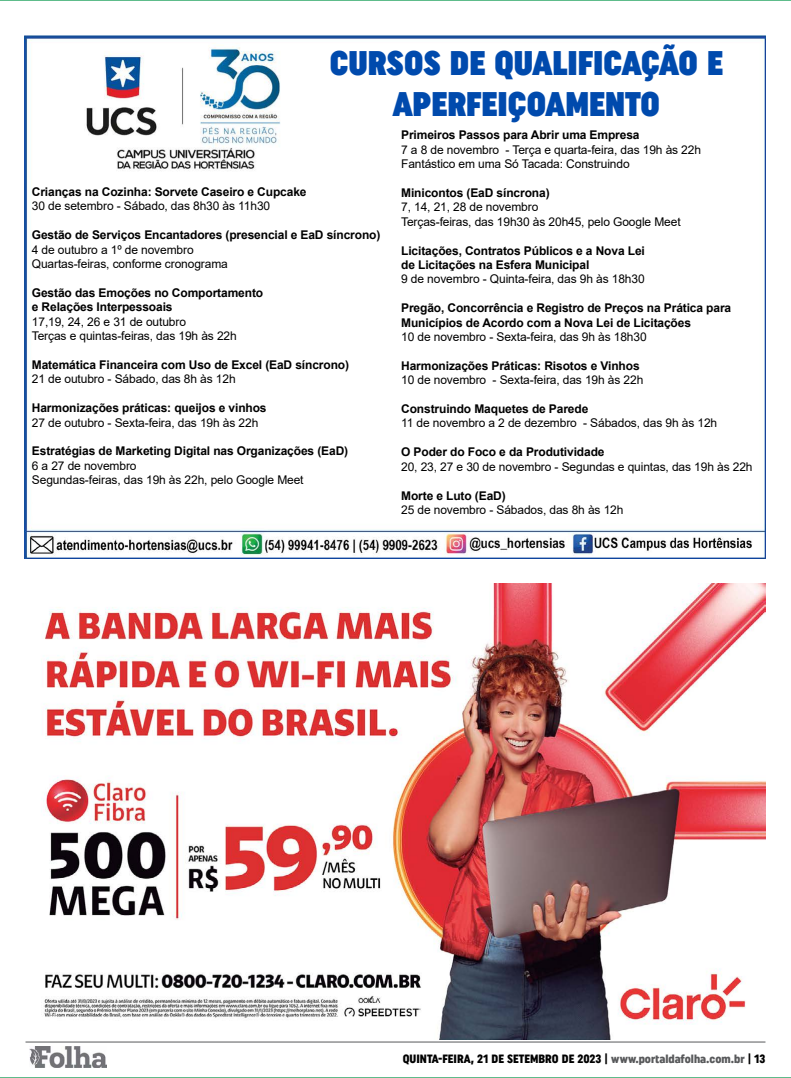
<style>
.page{position:relative;width:791px;height:1078px;background:#fff}
.page>*{position:absolute;margin:0;border:0;box-sizing:border-box;transform-origin:0 0}
.t1{font:34px/40.8px "Uniform Condensed 5";color:#004aad;text-align:center}
.t2{font:12px/14.4px "Arial";letter-spacing:-.01em;color:#000}
.t3{font:700 12px/14.4px "Arial";letter-spacing:-.01em;color:#000}
.t4{font:12px "Uniform Condensed 3";color:#000}
.s1{color:#58595b}
</style>
<div class="page">
<img style="left:24px;top:35px;width:741px;height:523px">
<hr style="left:0;top:0;width:791px;height:1px;background:#009648">
<hr style="left:0;top:1077px;width:791px;height:1px;background:#009648">
<hr style="left:26px;top:1041px;width:739px;height:1px;background:#58595b">
<img style="left:29px;top:1046px;width:77px;height:21px">
<img style="left:41px;top:584px;width:724px;height:455px">
<div style="left:32px;top:187px;width:358px;height:11px;background:#fff"></div>
<div style="left:32px;top:201px;width:358px;height:12px;background:#fff"></div>
<div style="left:32px;top:216px;width:358px;height:11px;background:#fff"></div>
<div style="left:32px;top:230px;width:358px;height:12px;background:#fff"></div>
<div style="left:32px;top:245px;width:358px;height:11px;background:#fff"></div>
<div style="left:32px;top:259px;width:358px;height:11px;background:#fff"></div>
<div style="left:32px;top:273px;width:358px;height:12px;background:#fff"></div>
<div style="left:32px;top:288px;width:358px;height:11px;background:#fff"></div>
<div style="left:32px;top:302px;width:358px;height:12px;background:#fff"></div>
<div style="left:32px;top:317px;width:358px;height:11px;background:#fff"></div>
<div style="left:32px;top:331px;width:358px;height:11px;background:#fff"></div>
<div style="left:32px;top:345px;width:358px;height:12px;background:#fff"></div>
<div style="left:32px;top:360px;width:358px;height:11px;background:#fff"></div>
<div style="left:32px;top:374px;width:358px;height:12px;background:#fff"></div>
<div style="left:32px;top:389px;width:358px;height:11px;background:#fff"></div>
<div style="left:32px;top:403px;width:358px;height:11px;background:#fff"></div>
<div style="left:32px;top:417px;width:358px;height:12px;background:#fff"></div>
<div style="left:32px;top:432px;width:358px;height:11px;background:#fff"></div>
<div style="left:32px;top:446px;width:358px;height:12px;background:#fff"></div>
<div style="left:32px;top:461px;width:358px;height:11px;background:#fff"></div>
<div style="left:32px;top:475px;width:358px;height:11px;background:#fff"></div>
<div style="left:32px;top:489px;width:358px;height:12px;background:#fff"></div>
<div style="left:32px;top:504px;width:358px;height:11px;background:#fff"></div>
<div style="left:401px;top:130px;width:354px;height:12px;background:#fff"></div>
<div style="left:401px;top:145px;width:354px;height:11px;background:#fff"></div>
<div style="left:401px;top:159px;width:354px;height:11px;background:#fff"></div>
<div style="left:401px;top:174px;width:354px;height:11px;background:#fff"></div>
<div style="left:401px;top:188px;width:354px;height:11px;background:#fff"></div>
<div style="left:401px;top:202px;width:354px;height:12px;background:#fff"></div>
<div style="left:401px;top:217px;width:354px;height:11px;background:#fff"></div>
<div style="left:401px;top:231px;width:354px;height:11px;background:#fff"></div>
<div style="left:401px;top:246px;width:354px;height:11px;background:#fff"></div>
<div style="left:401px;top:260px;width:354px;height:11px;background:#fff"></div>
<div style="left:401px;top:274px;width:354px;height:12px;background:#fff"></div>
<div style="left:401px;top:289px;width:354px;height:11px;background:#fff"></div>
<div style="left:401px;top:303px;width:354px;height:26px;background:#fff"></div>
<div style="left:401px;top:332px;width:354px;height:11px;background:#fff"></div>
<div style="left:401px;top:346px;width:354px;height:12px;background:#fff"></div>
<div style="left:401px;top:361px;width:354px;height:11px;background:#fff"></div>
<div style="left:401px;top:375px;width:354px;height:11px;background:#fff"></div>
<div style="left:401px;top:390px;width:354px;height:11px;background:#fff"></div>
<div style="left:401px;top:404px;width:354px;height:11px;background:#fff"></div>
<div style="left:401px;top:418px;width:354px;height:12px;background:#fff"></div>
<div style="left:401px;top:433px;width:354px;height:11px;background:#fff"></div>
<div style="left:401px;top:447px;width:354px;height:11px;background:#fff"></div>
<div style="left:401px;top:462px;width:354px;height:11px;background:#fff"></div>
<div style="left:401px;top:476px;width:354px;height:11px;background:#fff"></div>
<div style="left:401px;top:490px;width:354px;height:12px;background:#fff"></div>
<div style="left:401px;top:505px;width:354px;height:11px;background:#fff"></div>
<h1 class="t1" style="left:330px;top:42px;width:395px">CURSOS DE QUALIFICAÇÃO E<br>APERFEIÇOAMENTO</h1>
<p class="t3" style="left:32px;top:185px;width:276px">Crianças na Cozinha: Sorvete Caseiro e Cupcake</p>
<p class="t2" style="left:32px;top:199px;width:240px">30 de setembro - Sábado, das 8h30 às 11h30</p>
<p class="t3" style="left:32px;top:228px;width:350px">Gestão de Serviços Encantadores (presencial e EaD síncrono)</p>
<p class="t2" style="left:32px;top:242px;width:197px">4 de outubro a 1º de novembro<br>Quartas-feiras, conforme cronograma</p>
<p class="t3" style="left:32px;top:285px;width:233px">Gestão das Emoções no Comportamento e Relações Interpessoais</p>
<p class="t2" style="left:32px;top:314px;width:206px">17,19, 24, 26 e 31 de outubro<br>Terças e quintas-feiras, das 19h às 22h</p>
<p class="t3" style="left:32px;top:357px;width:319px">Matemática Financeira com Uso de Excel (EaD síncrono)</p>
<p class="t2" style="left:32px;top:372px;width:205px">21 de outubro - Sábado, das 8h às 12h</p>
<p class="t3" style="left:32px;top:401px;width:236px">Harmonizações práticas: queijos e vinhos</p>
<p class="t2" style="left:32px;top:415px;width:228px">27 de outubro - Sexta-feira, das 19h às 22h</p>
<p class="t3" style="left:32px;top:444px;width:318px">Estratégias de Marketing Digital nas Organizações (EaD)</p>
<p class="t2" style="left:32px;top:458px;width:273px">6 a 27 de novembro<br>Segundas-feiras, das 19h às 22h, pelo Google Meet</p>
<p class="t3" style="left:401px;top:128px;width:240px">Primeiros Passos para Abrir uma Empresa</p>
<p class="t2" style="left:401px;top:142px;width:301px">7 a 8 de novembro - Terça e quarta-feira, das 19h às 22h<br>Fantástico em uma Só Tacada: Construindo</p>
<p class="t3" style="left:401px;top:185px;width:150px">Minicontos (EaD síncrona)</p>
<p class="t2" style="left:401px;top:200px;width:281px">7, 14, 21, 28 de novembro<br>Terças-feiras, das 19h30 às 20h45, pelo Google Meet</p>
<p class="t3" style="left:401px;top:243px;width:245px">Licitações, Contratos Públicos e a Nova Lei de Licitações na Esfera Municipal</p>
<p class="t2" style="left:401px;top:272px;width:245px">9 de novembro - Quinta-feira, das 9h às 18h30</p>
<p class="t3" style="left:401px;top:301px;width:332px">Pregão, Concorrência e Registro de Preços na Prática para<br>Municípios de Acordo com a Nova Lei de Licitações</p>
<p class="t2" style="left:401px;top:329px;width:247px">10 de novembro - Sexta-feira, das 9h às 18h30</p>
<p class="t3" style="left:401px;top:358px;width:240px">Harmonizações Práticas: Risotos e Vinhos</p>
<p class="t2" style="left:401px;top:372px;width:244px">10 de novembro - Sexta-feira, das 19h às 22h</p>
<p class="t3" style="left:401px;top:401px;width:189px">Construindo Maquetes de Parede</p>
<p class="t2" style="left:401px;top:416px;width:318px">11 de novembro a 2 de dezembro - Sábados, das 9h às 12h</p>
<p class="t3" style="left:401px;top:445px;width:205px">O Poder do Foco e da Produtividade</p>
<p class="t2" style="left:401px;top:459px;width:353px">20, 23, 27 e 30 de novembro - Segundas e quintas, das 19h às 22h</p>
<p class="t3" style="left:401px;top:488px;width:106px">Morte e Luto (EaD)</p>
<p class="t2" style="left:401px;top:502px;width:224px">25 de novembro - Sábados, das 8h às 12h</p>
<p class="t4" style="left:403px;top:1051px;width:364px">QUINTA-FEIRA, 21 DE SETEMBRO DE 2023 | <span class="s1">www.portaldafolha.com.br</span> | 13</p>
</div>
